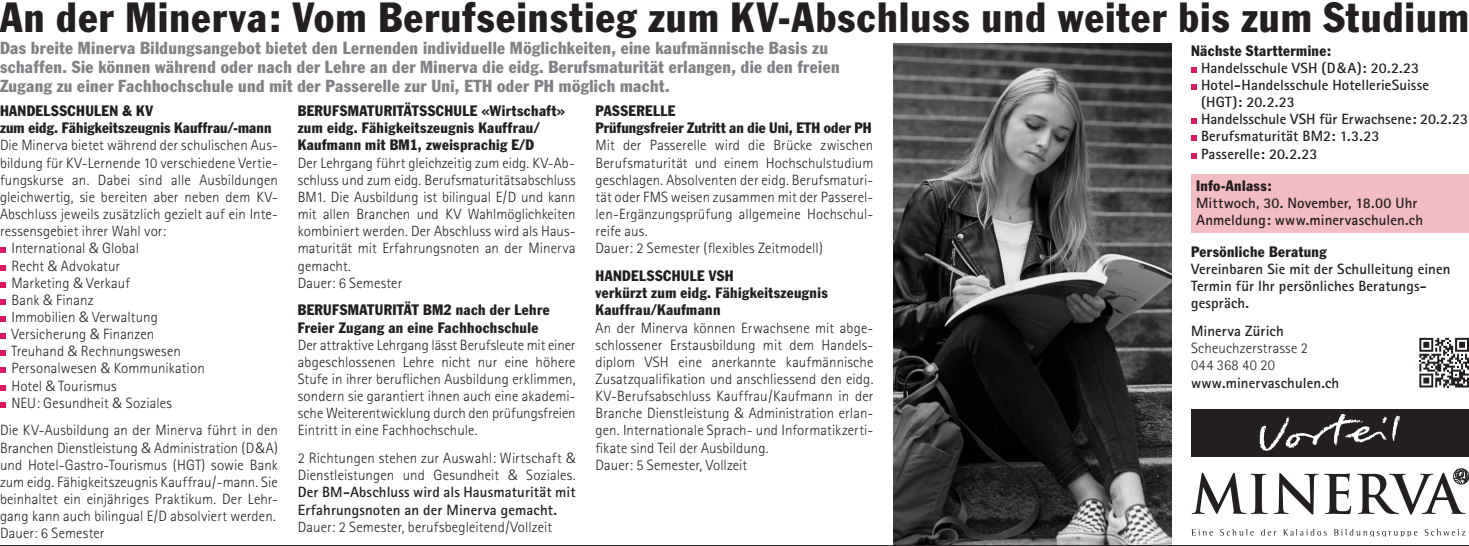
<style>
.page{position:relative;width:1469px;height:546px;background:#fff}
.page>*{position:absolute;margin:0;border:0;box-sizing:border-box;transform-origin:0 0}
.t1{font:condensed 41.48px "Franklin Gothic";letter-spacing:.035em;color:#231f20}
.t2{font:condensed 17.15px/19.2px "Franklin Gothic";letter-spacing:.025em;color:#808285}
.t3{font:300 14.88px/17.2px "Rotis Sans Serif";letter-spacing:.005em;color:#231f20}
.t4{font:condensed 14.88px/17.2px "Franklin Gothic";letter-spacing:.025em;color:#231f20}
.t5{font:700 14.88px/17.2px "Rotis Sans Serif";letter-spacing:.005em;color:#231f20}
.s1{font-family:"Frutiger";font-weight:400}
.s2{font-family:"Frutiger"}
.s3{font-weight:700}
</style>
<div class="page">
<svg style="left:1191px;top:472px;width:76px;height:42px"></svg>
<svg style="left:1274px;top:473px;width:44px;height:41px"></svg>
<svg style="left:1324px;top:473px;width:27px;height:41px"></svg>
<svg style="left:1357px;top:468px;width:111px;height:46px"></svg>
<svg style="left:1191px;top:529px;width:21px;height:6px"></svg>
<svg style="left:1220px;top:529px;width:33px;height:6px"></svg>
<svg style="left:1261px;top:529px;width:15px;height:6px"></svg>
<svg style="left:1283px;top:529px;width:43px;height:6px"></svg>
<svg style="left:1333px;top:529px;width:84px;height:7px"></svg>
<svg style="left:1424px;top:529px;width:41px;height:6px"></svg>
<div style="left:1191px;top:409px;width:277px;height:48px;background:#231f20"></div>
<svg style="left:1392px;top:415px;width:7px;height:26px"></svg>
<svg style="left:1259px;top:414px;width:127px;height:37px"></svg>
<svg style="left:1191px;top:67px;width:6px;height:6px"></svg>
<svg style="left:1191px;top:84px;width:6px;height:6px"></svg>
<svg style="left:1191px;top:118px;width:6px;height:6px"></svg>
<svg style="left:1191px;top:135px;width:6px;height:6px"></svg>
<svg style="left:1191px;top:153px;width:6px;height:5px"></svg>
<div style="left:1191px;top:174px;width:277px;height:59px;background:#f1bcc2"></div>
<img style="left:893px;top:44px;width:278px;height:501px">
<hr style="left:0;top:545px;width:1468px;height:1px;background:#231f20">
<svg style="left:0;top:247px;width:6px;height:6px"></svg>
<svg style="left:0;top:265px;width:6px;height:5px"></svg>
<svg style="left:0;top:282px;width:6px;height:5px"></svg>
<svg style="left:0;top:299px;width:6px;height:6px"></svg>
<svg style="left:0;top:316px;width:6px;height:6px"></svg>
<svg style="left:0;top:333px;width:6px;height:6px"></svg>
<svg style="left:0;top:350px;width:6px;height:6px"></svg>
<svg style="left:0;top:367px;width:6px;height:6px"></svg>
<svg style="left:0;top:385px;width:6px;height:5px"></svg>
<svg style="left:0;top:402px;width:6px;height:6px"></svg>
<svg style="left:1419px;top:338px;width:49px;height:49px"></svg>
<h1 class="t1" style="left:0;top:-8px;width:1470px">An der Minerva: Vom Berufseinstieg zum KV-Abschluss und weiter bis zum Studium</h1>
<p class="t2" style="left:0;top:38px;width:841px">Das breite Minerva Bildungsangebot bietet den Lernenden individuelle Möglichkeiten, eine kaufmännische Basis zu schaffen. Sie können während oder nach der Lehre an der Minerva die eidg. Berufsmaturität erlangen, die den freien<br>Zugang zu einer Fachhochschule und mit der Passerelle zur Uni, ETH oder PH möglich macht.</p>
<p class="t4" style="left:1191px;top:42px;width:142px">Nächste Starttermine:</p>
<p class="t5" style="left:1200px;top:59px;width:268px">Handelsschule VSH (D<span class="s1">&amp;</span>A): 20.2.23<br>Hotel-Handelsschule HotellerieSuisse (HGT): 20.2.23<br>Handelsschule VSH für Erwachsene: 20.2.23<br>Berufsmaturität BM2: 1.3.23<br>Passerelle: 20.2.23</p>
<p class="t4" style="left:1196px;top:177px;width:77px">Info-Anlass:</p>
<p class="t5" style="left:1196px;top:194px;width:228px">Mittwoch, 30. November, 18.00 Uhr<br>Anmeldung: www.minervaschulen.ch</p>
<p class="t4" style="left:298px;top:102px;width:269px">BERUFSMATURITÄTSSCHULE «Wirtschaft» zum eidg. Fähigkeitszeugnis Kauffrau/<br>Kaufmann mit BM1, zweisprachig E/D</p>
<p class="t3" style="left:298px;top:154px;width:279px">Der Lehrgang führt gleichzeitig zum eidg. KV-Ab&shy;schluss und zum eidg. Berufsmaturitätsabschluss BM1. Die Ausbildung ist bilingual E/D und kann mit allen Branchen und KV Wahlmöglichkeiten kombiniert werden. Der Abschluss wird als Haus&shy;maturität mit Erfahrungsnoten an der Minerva gemacht.<br>Dauer: 6 Semester</p>
<p class="t4" style="left:298px;top:301px;width:253px">BERUFSMATURITÄT BM2 nach der Lehre<br>Freier Zugang an eine Fachhochschule</p>
<p class="t3" style="left:298px;top:336px;width:279px;text-align:justify">Der attraktive Lehrgang lässt Berufsleute mit einer abgeschlossenen Lehre nicht nur eine höhere Stufe in ihrer beruflichen Ausbildung erklimmen, sondern sie garantiert ihnen auch eine akademi&shy;sche Weiterentwicklung durch den prüfungsfreien Eintritt in eine Fachhochschule.</p>
<p class="t3" style="left:298px;top:449px;width:279px;text-align:justify">2 Richtungen stehen zur Auswahl: Wirtschaft <span class="s2">&amp; </span>Dienstleistungen und Gesundheit <span class="s2">&amp;</span> Soziales.<br><span class="s3">Der BM-Abschluss wird als Hausmaturität mit Erfahrungsnoten an der Minerva gemacht.</span></p>
<p class="t3" style="left:298px;top:518px;width:256px">Dauer: 2 Semester, berufsbegleitend/Vollzeit</p>
<p class="t4" style="left:0;top:102px;width:273px">HANDELSSCHULEN &amp; KV<br>zum eidg. Fähigkeitszeugnis Kauffrau/-mann</p>
<p class="t3" style="left:0;top:137px;width:279px">Die Minerva bietet während der schulischen Aus-</p>
<p class="t3" style="left:0;top:154px;width:279px">bildung für KV-Lernende 10 verschiedene Vertie-</p>
<p class="t3" style="left:0;top:171px;width:279px">fungskurse an. Dabei sind alle Ausbildungen</p>
<p class="t3" style="left:0;top:188px;width:279px">gleichwertig, sie bereiten aber neben dem KV-</p>
<p class="t3" style="left:0;top:205px;width:279px">Abschluss jeweils zusätzlich gezielt auf ein Inte-</p>
<p class="t3" style="left:0;top:222px;width:168px">ressensgebiet ihrer Wahl vor:</p>
<p class="t3" style="left:11px;top:240px;width:129px">International <span class="s2">&amp;</span> Global</p>
<p class="t3" style="left:11px;top:257px;width:110px">Recht <span class="s2">&amp;</span> Advokatur</p>
<p class="t3" style="left:11px;top:274px;width:120px">Marketing <span class="s2">&amp;</span> Verkauf</p>
<p class="t3" style="left:11px;top:291px;width:84px">Bank <span class="s2">&amp;</span> Finanz</p>
<p class="t3" style="left:11px;top:308px;width:148px">Immobilien <span class="s2">&amp;</span> Verwaltung</p>
<p class="t3" style="left:11px;top:325px;width:144px">Versicherung <span class="s2">&amp;</span> Finanzen</p>
<p class="t3" style="left:11px;top:343px;width:171px">Treuhand <span class="s2">&amp;</span> Rechnungswesen</p>
<p class="t3" style="left:11px;top:360px;width:195px">Personalwesen <span class="s2">&amp;</span> Kommunikation</p>
<p class="t3" style="left:11px;top:377px;width:107px">Hotel <span class="s2">&amp;</span> Tourismus</p>
<p class="t3" style="left:11px;top:394px;width:162px">NEU: Gesundheit <span class="s2">&amp;</span> Soziales</p>
<p class="t3" style="left:0;top:422px;width:279px">Die KV-Ausbildung an der Minerva führt in den Branchen Dienstleistung <span class="s2">&amp;</span> Administration (D<span class="s2">&amp;</span>A) und Hotel-Gastro-Tourismus (HGT) sowie Bank zum eidg. Fähigkeitszeugnis Kauffrau/-mann. Sie beinhaltet ein einjähriges Praktikum. Der Lehr&shy;gang kann auch bilingual E/D absolviert werden.<br>Dauer: 6 Semester</p>
<p class="t4" style="left:595px;top:102px;width:278px">PASSERELLE<br>Prüfungsfreier Zutritt an die Uni, ETH oder PH</p>
<p class="t3" style="left:595px;top:137px;width:279px">Mit der Passerelle wird die Brücke zwischen Berufsmaturität und einem Hochschulstudium geschlagen. Absolventen der eidg. Berufsmaturi&shy;tät oder FMS weisen zusammen mit der Passerel&shy;len-Ergänzungsprüfung allgemeine Hochschul&shy;reife aus.<br>Dauer: 2 Semester (flexibles Zeitmodell)</p>
<p class="t4" style="left:595px;top:267px;width:234px">HANDELSSCHULE VSH<br>verkürzt zum eidg. Fähigkeitszeugnis<br>Kauffrau/Kaufmann</p>
<p class="t3" style="left:595px;top:319px;width:279px">An der Minerva können Erwachsene mit abge&shy;schlossener Erstausbildung mit dem Handels&shy;diplom VSH eine anerkannte kaufmännische Zusatzqualifikation und anschliessend den eidg.<br>KV-Berufsabschluss Kauffrau/Kaufmann in der Branche Dienstleistung <span class="s2">&amp;</span> Administration erlan&shy;gen. Internationale Sprach- und Informatikzerti&shy;fikate sind Teil der Ausbildung.<br>Dauer: 5 Semester, Vollzeit</p>
<p class="t4" style="left:1191px;top:243px;width:137px">Persönliche Beratung</p>
<p class="t5" style="left:1191px;top:260px;width:261px">Vereinbaren Sie mit der Schulleitung einen<br>Termin für Ihr persönliches Beratungs&shy;gespräch.</p>
<p class="t5" style="left:1191px;top:322px;width:94px">Minerva Zürich</p>
<p class="t3" style="left:1191px;top:339px;width:118px">Scheuchzerstrasse 2<br>044 368 40 20</p>
<p class="t5" style="left:1191px;top:373px;width:150px">www.minervaschulen.ch</p>
</div>
